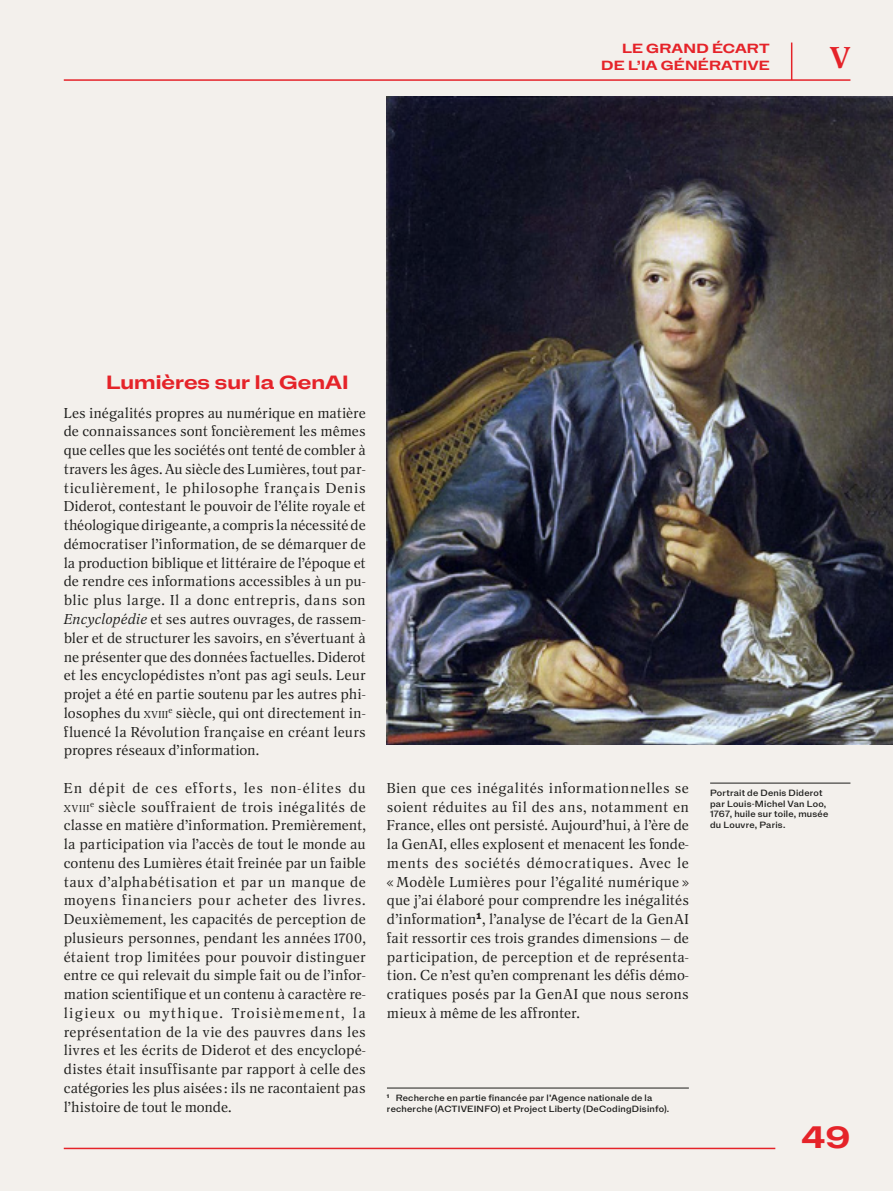
<style>
.page{position:relative;width:893px;height:1191px;background:#f3f0ec}
.page>*{position:absolute;margin:0;border:0;box-sizing:border-box;transform-origin:0 0}
.t1{font:31.5px "Na N Metrify A Wide Bld";color:#e52329}
.t2{font:31.5px "Tekst A Bold";color:#e52329}
.t3{font:19.5px "Na N Metrify A Wide Bld";color:#e52329}
.t4{font:15px/18.8px "Tekst A Roman";letter-spacing:.01em;color:#1d1d1b;text-align:justify}
.t5{font:15px "Tekst A Roman";letter-spacing:.055em;color:#1d1d1b}
.t6{font:13.5px/16.5px "Na N Metrify A Wide Bld";letter-spacing:.015em;color:#e52329;text-align:right}
.t7{font:10.5px "Tekst A Roman";letter-spacing:.075em;color:#1d1d1b}
.t8{font:500 9px/10.5px "Na N Metrify A Std";letter-spacing:.025em;color:#1d1d1b}
.s1{font-family:"Tekst A Italic"}
.s2{font-size:10.5px}
</style>
<div class="page">
<hr style="left:387px;top:1087px;width:302px;height:1px;background:#1d1d1b">
<img style="left:387px;top:97px;width:506px;height:648px">
<hr style="left:710px;top:782px;width:140px;height:1px;background:#1d1d1b">
<hr style="left:64px;top:79px;width:786px;height:2px;background:#e52329">
<hr style="left:791px;top:43px;width:1px;height:37px;background:#e52329">
<hr style="left:64px;top:1147px;width:711px;height:2px;background:#e52329">
<p class="t6" style="left:601px;top:40px;width:170px">LE GRAND ÉCART<br>DE L’IA GÉNÉRATIVE</p>
<h1 class="t2" style="left:830px;top:36px;width:22px">V</h1>
<h2 class="t3" style="left:106px;top:366px;width:244px">Lumières sur la GenAI</h2>
<p class="t4" style="left:64px;top:403px;width:303px">Les inégalités propres au numérique en matière de connaissances sont foncièrement les mêmes que celles que les sociétés ont tenté de combler à travers les âges. Au siècle des Lumières, tout par&shy;ticulièrement, le philosophe français Denis Diderot, contestant le pouvoir de l’élite royale et théologique dirigeante, a compris la nécessité de démocratiser l’information, de se démarquer de la production biblique et littéraire de l’époque et de rendre ces informations accessibles à un pu&shy;blic plus large. Il a donc entrepris, dans son <span class="s1">Encyclopédie</span> et ses autres ouvrages, de rassem&shy;bler et de structurer les savoirs, en s’évertuant à ne présenter que des données factuelles. Diderot et les encyclopédistes n’ont pas agi seuls. Leur projet a été en partie soutenu par les autres phi&shy;losophes du <span class="s2">XVIII</span><sup>e</sup> siècle, qui ont directement in&shy;fluencé la Révolution française en créant leurs propres réseaux d’information.</p>
<p class="t5" style="left:64px;top:779px;width:303px">En dépit de ces efforts, les non-élites du</p>
<p class="t7" style="left:64px;top:802px;width:27px">XVIII</p>
<p class="t4" style="left:64px;top:797px;width:303px;text-indent:26px"><sup>e</sup> siècle souffraient de trois inégalités de classe en matière d’information. Premièrement, la participation via l’accès de tout le monde au contenu des Lumières était freinée par un faible taux d’alphabétisation et par un manque de moyens financiers pour acheter des livres.<br>Deuxièmement, les capacités de perception de plusieurs personnes, pendant les années 1700, étaient trop limitées pour pouvoir distinguer entre ce qui relevait du simple fait ou de l’infor&shy;mation scientifique et un contenu à caractère re&shy;ligieux ou mythique. Troisièmement, la représentation de la vie des pauvres dans les livres et les écrits de Diderot et des encyclopé&shy;distes était insuffisante par rapport à celle des catégories les plus aisées : ils ne racontaient pas l’histoire de tout le monde.</p>
<p class="t4" style="left:387px;top:778px;width:303px">Bien que ces inégalités informationnelles se soient réduites au fil des ans, notamment en France, elles ont persisté. Aujourd’hui, à l’ère de la GenAI, elles explosent et menacent les fonde&shy;ments des sociétés démocratiques. Avec le « Modèle Lumières pour l’égalité numérique » que j’ai élaboré pour comprendre les inégalités d’information<sup>1</sup>, l’analyse de l’écart de la GenAI fait ressortir ces trois grandes dimensions – de participation, de perception et de représenta&shy;tion. Ce n’est qu’en comprenant les défis démo&shy;cratiques posés par la GenAI que nous serons mieux à même de les affronter.</p>
<p class="t8" style="left:387px;top:1092px;width:284px"><sup>1</sup> Recherche en partie financée par l’Agence nationale de la recherche (ACTIVEINFO) et Project Liberty (DeCodingDisinfo).</p>
<p class="t8" style="left:710px;top:787px;width:120px">Portrait de Denis Diderot par Louis-Michel Van Loo,<br>1767, huile sur toile, musée du Louvre, Paris.</p>
<h1 class="t1" style="left:801px;top:1112px;width:51px">49</h1>
</div>
